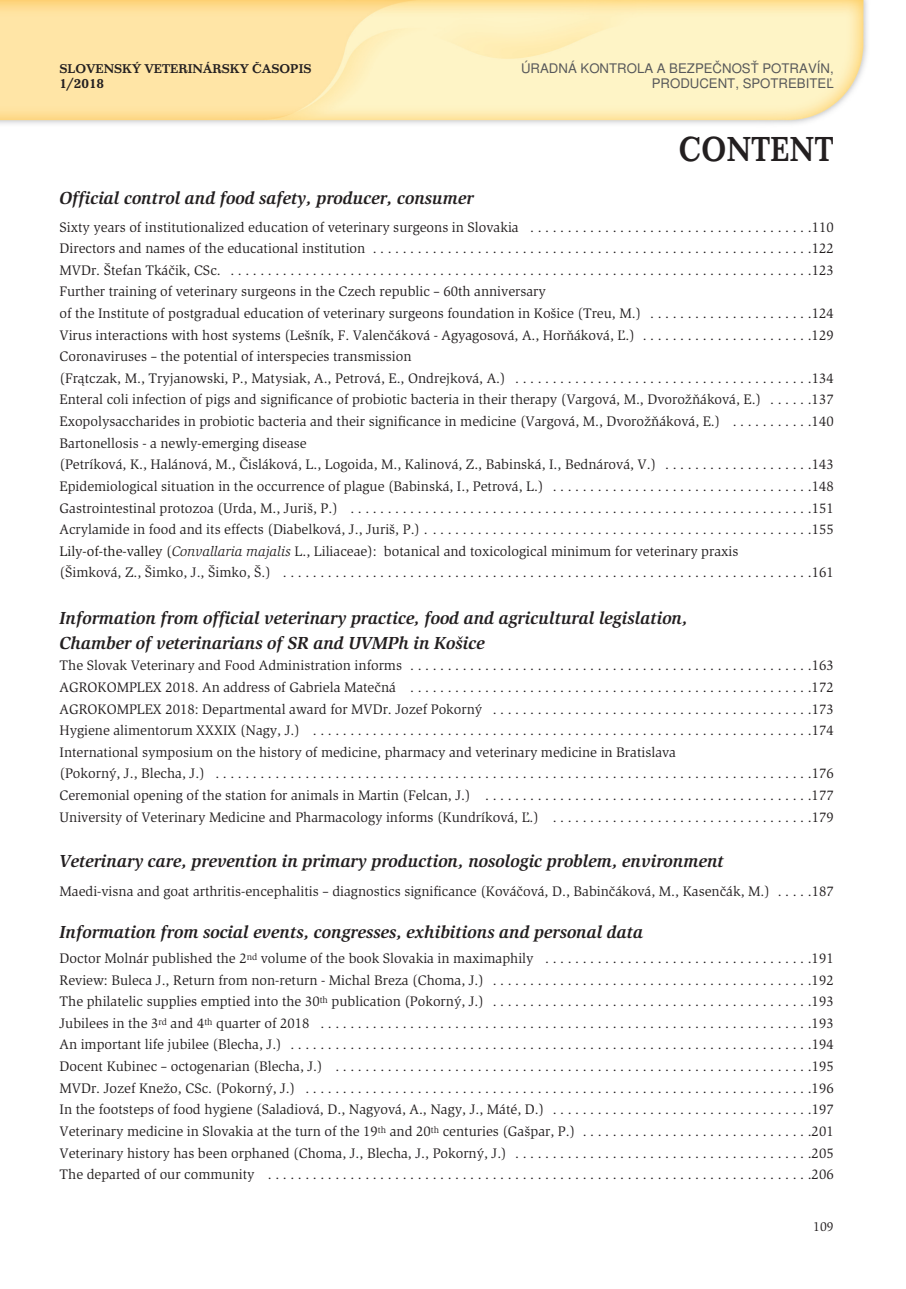
<style>
.page{position:relative;width:906px;height:1289px;background:#fff}
.page>*{position:absolute;margin:0;border:0;box-sizing:border-box;transform-origin:0 0}
.t1{font:500 36px "Impressum TOT";letter-spacing:.015em;color:#231f20;scale:.85 1}
.t2{font:italic 700 18px/25px "Slimbach Itc TOT";color:#231f20}
.t3{font:500 15px "Impressum TOT";color:#231f20}
.t4{font:14.25px/21.6px "Slimbach Itc TOT";color:#231f20}
.t5{font:13.2px/15px "Nimbus Sans LOT";color:#57585a;text-align:right}
.t6{font:500 13.2px "Impressum TOT";color:#231f20}
.t7{font:13.2px "Slimbach Itc TOT";color:#231f20}
.s1{color:#1b1715}
.s2{font-style:italic}
</style>
<div class="page">
<img style="left:0;top:0;width:867px;height:124px">
<p class="t6" style="left:60px;top:64px;width:253px">SLOVENSKÝ VETERINÁRSKY ČASOPIS</p>
<p class="t3" style="left:60px;top:78px;width:46px">1/2018</p>
<p class="t5" style="left:521px;top:63px;width:314px">ÚRADNÁ KONTROLA A BEZPEČNOSŤ POTRAVÍN,<br>PRODUCENT, SPOTREBITEĽ</p>
<h1 class="t1" style="left:678px;top:136px;width:183px">CONTENT</h1>
<p class="t2" style="left:60px;top:187px;width:415px">Official control and food safety, producer, consumer</p>
<p class="t4" style="left:60px;top:217px;width:775px">Sixty years of institutionalized education of veterinary surgeons in Slovakia . . . . . . . . . . . . . . . . . . . . . . . . . . . . . . . . . . . . . .110<br>Directors and names of the educational institution . . . . . . . . . . . . . . . . . . . . . . . . . . . . . . . . . . . . . . . . . . . . . . . . . . . . . . . . . . .122<br>MVDr. Štefan Tkáčik, CSc. . . . . . . . . . . . . . . . . . . . . . . . . . . . . . . . . . . . . . . . . . . . . . . . . . . . . . . . . . . . . . . . . . . . . . . . . . . . . . .123<br>Further training of veterinary surgeons in the Czech republic – 60th anniversary<br>of the Institute of postgradual education of veterinary surgeons foundation in Košice (Treu, M.) . . . . . . . . . . . . . . . . . . . . . .124<br>Virus interactions with host systems (Lešník, F. Valenčáková - Agyagosová, A., Horňáková, Ľ.) . . . . . . . . . . . . . . . . . . . . . . .129<br>Coronaviruses – the potential of interspecies transmission<br>(Frątczak, M., Tryjanowski, P., Matysiak, A., Petrová, E., Ondrejková, A.) . . . . . . . . . . . . . . . . . . . . . . . . . . . . . . . . . . . . . . . .134<br>Enteral coli infection of pigs and significance of probiotic bacteria in their therapy (Vargová, M., Dvorožňáková, E.) . . . . . .137<br>Exopolysaccharides in probiotic bacteria and their significance in medicine (Vargová, M., Dvorožňáková, E.) . . . . . . . . . . .140<br>Bartonellosis - a newly-emerging disease<br>(Petríková, K., Halánová, M., Čisláková, L., Logoida, M., Kalinová, Z., Babinská, I., Bednárová, V.) . . . . . . . . . . . . . . . . . . . .143<br>Epidemiological situation in the occurrence of plague (Babinská, I., Petrová, L.) . . . . . . . . . . . . . . . . . . . . . . . . . . . . . . . . . . .148<br>Gastrointestinal protozoa (Urda, M., Juriš, P.) . . . . . . . . . . . . . . . . . . . . . . . . . . . . . . . . . . . . . . . . . . . . . . . . . . . . . . . . . . . . . .151<br>Acrylamide in food and its effects (Diabelková, J., Juriš, P.) . . . . . . . . . . . . . . . . . . . . . . . . . . . . . . . . . . . . . . . . . . . . . . . . . . . .155<br><span class="s1">Lily-of-the-valley (</span><span class="s2">Convallaria majalis</span> L., Liliaceae): botanical and toxicological minimum for veterinary praxis<br>(Šimková, Z., Šimko, J., Šimko, Š.) . . . . . . . . . . . . . . . . . . . . . . . . . . . . . . . . . . . . . . . . . . . . . . . . . . . . . . . . . . . . . . . . . . . . . . .161</p>
<p class="t2" style="left:60px;top:606px;width:630px">Information from official veterinary practice, food and agricultural legislation,<br>Chamber of veterinarians of SR and UVMPh in Košice</p>
<p class="t4" style="left:60px;top:656px;width:775px">The Slovak Veterinary and Food Administration informs . . . . . . . . . . . . . . . . . . . . . . . . . . . . . . . . . . . . . . . . . . . . . . . . . . . . . .163<br>AGROKOMPLEX 2018. An address of Gabriela Matečná . . . . . . . . . . . . . . . . . . . . . . . . . . . . . . . . . . . . . . . . . . . . . . . . . . . . . .172<br>AGROKOMPLEX 2018: Departmental award for MVDr. Jozef Pokorný . . . . . . . . . . . . . . . . . . . . . . . . . . . . . . . . . . . . . . . . . . .173<br>Hygiene alimentorum XXXIX (Nagy, J.) . . . . . . . . . . . . . . . . . . . . . . . . . . . . . . . . . . . . . . . . . . . . . . . . . . . . . . . . . . . . . . . . . . .174<br>International symposium on the history of medicine, pharmacy and veterinary medicine in Bratislava<br>(Pokorný, J., Blecha, J.) . . . . . . . . . . . . . . . . . . . . . . . . . . . . . . . . . . . . . . . . . . . . . . . . . . . . . . . . . . . . . . . . . . . . . . . . . . . . . . . .176<br>Ceremonial opening of the station for animals in Martin (Felcan, J.) . . . . . . . . . . . . . . . . . . . . . . . . . . . . . . . . . . . . . . . . . . . .177<br>University of Veterinary Medicine and Pharmacology informs (Kundríková, Ľ.) . . . . . . . . . . . . . . . . . . . . . . . . . . . . . . . . . . .179</p>
<p class="t2" style="left:60px;top:850px;width:666px">Veterinary care, prevention in primary production, nosologic problem, environment</p>
<p class="t4" style="left:60px;top:881px;width:775px">Maedi-visna and goat arthritis-encephalitis – diagnostics significance (Kováčová, D., Babinčáková, M., Kasenčák, M.) . . . . .187</p>
<p class="t2" style="left:60px;top:921px;width:585px">Information from social events, congresses, exhibitions and personal data</p>
<p class="t4" style="left:60px;top:948px;width:775px;text-align:justify">Doctor Molnár published the 2<sup>nd</sup> volume of the book Slovakia in maximaphily . . . . . . . . . . . . . . . . . . . . . . . . . . . . . . . . . . . .191<br>Review: Buleca J., Return from non-return - Michal Breza (Choma, J.) . . . . . . . . . . . . . . . . . . . . . . . . . . . . . . . . . . . . . . . . . . .192<br>The philatelic supplies emptied into the 30<sup>th</sup> publication (Pokorný, J.) . . . . . . . . . . . . . . . . . . . . . . . . . . . . . . . . . . . . . . . . . . .193<br>Jubilees in the 3<sup>rd</sup> and 4<sup>th</sup> quarter of 2018 . . . . . . . . . . . . . . . . . . . . . . . . . . . . . . . . . . . . . . . . . . . . . . . . . . . . . . . . . . . . . . . . . .193<br>An important life jubilee (Blecha, J.) . . . . . . . . . . . . . . . . . . . . . . . . . . . . . . . . . . . . . . . . . . . . . . . . . . . . . . . . . . . . . . . . . . . . . .194<br>Docent Kubinec – octogenarian (Blecha, J.) . . . . . . . . . . . . . . . . . . . . . . . . . . . . . . . . . . . . . . . . . . . . . . . . . . . . . . . . . . . . . . . .195<br>MVDr. Jozef Knežo, CSc. (Pokorný, J.) . . . . . . . . . . . . . . . . . . . . . . . . . . . . . . . . . . . . . . . . . . . . . . . . . . . . . . . . . . . . . . . . . . . .196<br>In the footsteps of food hygiene (Saladiová, D., Nagyová, A., Nagy, J., Máté, D.) . . . . . . . . . . . . . . . . . . . . . . . . . . . . . . . . . . .197<br>Veterinary medicine in Slovakia at the turn of the 19<sup>th</sup> and 20<sup>th</sup> centuries (Gašpar, P.) . . . . . . . . . . . . . . . . . . . . . . . . . . . . . . .201<br>Veterinary history has been orphaned (Choma, J., Blecha, J., Pokorný, J.) . . . . . . . . . . . . . . . . . . . . . . . . . . . . . . . . . . . . . . . .205<br>The departed of our community . . . . . . . . . . . . . . . . . . . . . . . . . . . . . . . . . . . . . . . . . . . . . . . . . . . . . . . . . . . . . . . . . . . . . . . . .206</p>
<p class="t7" style="left:813px;top:1221px;width:22px">109</p>
</div>
